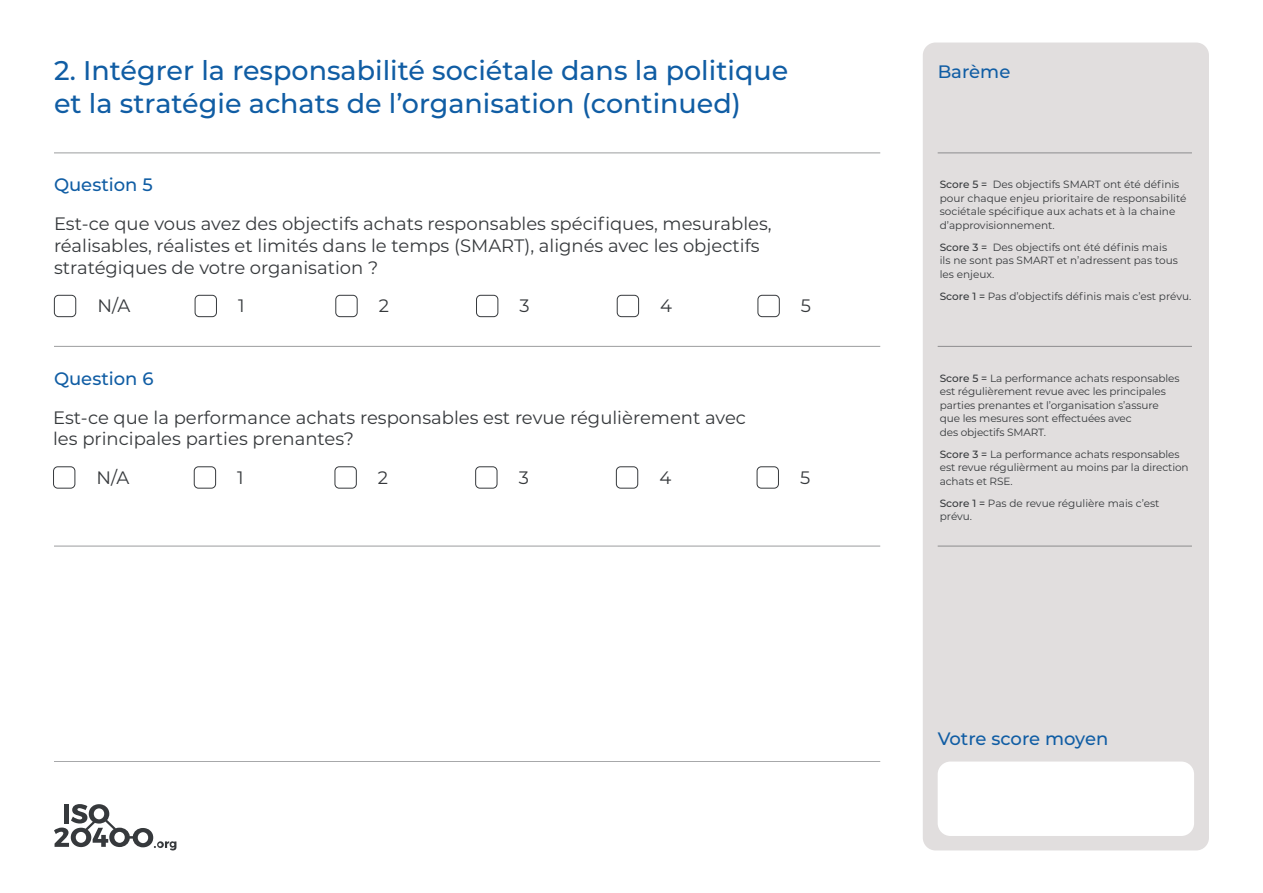
<style>
.page{position:relative;width:1263px;height:893px;background:#fff}
.page>*{position:absolute;margin:0;border:0;box-sizing:border-box;transform-origin:0 0}
.Section_Titles{font:500 27px/32.4px "Montserrat";color:#105da4}
.Question{font:18px/21.6px "Montserrat";color:#36393c}
.Section_Titles-2{font:500 18px "Montserrat";color:#105da4}
.Question_No{font:500 18px "Montserrat";color:#105da4}
.Answers{font:18px "Montserrat";color:#36393c}
.Guidance{font:10.5px/13.5px "Montserrat";letter-spacing:-.01em;color:#36393c}
.s1{font-weight:500}
</style>
<div class="page">
<hr style="left:54px;top:761px;width:826px;height:1px;background:#36393c">
<svg style="left:54px;top:804px;width:122px;height:46px"></svg>
<div style="left:923px;top:43px;width:286px;height:807px;background:#e1dede;border-radius:13px"></div>
<div style="left:54px;top:295px;width:22px;height:22px;border:1px solid #36393c;border-radius:4px"></div>
<div style="left:53px;top:466px;width:22px;height:22px;border:1px solid #36393c;border-radius:4px"></div>
<div style="left:757px;top:295px;width:23px;height:22px;border:1px solid #36393c;border-radius:4px"></div>
<div style="left:757px;top:466px;width:22px;height:22px;border:1px solid #36393c;border-radius:4px"></div>
<div style="left:617px;top:295px;width:22px;height:22px;border:1px solid #36393c;border-radius:4px"></div>
<div style="left:616px;top:466px;width:22px;height:22px;border:1px solid #36393c;border-radius:4px"></div>
<div style="left:476px;top:295px;width:22px;height:22px;border:1px solid #36393c;border-radius:4px"></div>
<div style="left:475px;top:466px;width:22px;height:22px;border:1px solid #36393c;border-radius:4px"></div>
<div style="left:335px;top:295px;width:23px;height:22px;border:1px solid #36393c;border-radius:4px"></div>
<div style="left:335px;top:466px;width:22px;height:22px;border:1px solid #36393c;border-radius:4px"></div>
<div style="left:195px;top:295px;width:22px;height:22px;border:1px solid #36393c;border-radius:4px"></div>
<div style="left:194px;top:466px;width:22px;height:22px;border:1px solid #36393c;border-radius:4px"></div>
<div style="left:938px;top:761px;width:256px;height:75px;background:#fff;border-radius:13px"></div>
<hr style="left:54px;top:153px;width:826px;height:1px;background:#36393c">
<hr style="left:938px;top:153px;width:254px;height:1px;background:#36393c">
<hr style="left:54px;top:346px;width:826px;height:1px;background:#36393c">
<hr style="left:938px;top:346px;width:254px;height:1px;background:#36393c">
<hr style="left:54px;top:546px;width:826px;height:1px;background:#36393c">
<hr style="left:938px;top:546px;width:254px;height:1px;background:#36393c">
<p class="Section_Titles" style="left:54px;top:53px;width:736px">2. Intégrer la responsabilité sociétale dans la politique et la stratégie achats de l’organisation (continued)</p>
<p class="Section_Titles-2" style="left:938px;top:59px;width:74px">Barème</p>
<p class="Question_No" style="left:54px;top:172px;width:100px">Question 5</p>
<p class="Question" style="left:54px;top:213px;width:719px">Est-ce que vous avez des objectifs achats responsables spécifiques, mesurables, réalisables, réalistes et limités dans le temps (SMART), alignés avec les objectifs stratégiques de votre organisation ?</p>
<p class="Answers" style="left:97px;top:294px;width:34px">N/A</p>
<p class="Answers" style="left:238px;top:294px;width:8px">1</p>
<p class="Answers" style="left:379px;top:294px;width:12px">2</p>
<p class="Answers" style="left:519px;top:294px;width:12px">3</p>
<p class="Answers" style="left:660px;top:294px;width:13px">4</p>
<p class="Answers" style="left:801px;top:294px;width:12px">5</p>
<p class="Guidance" style="left:940px;top:178px;width:248px"><span class="s1">Score 5 =</span> Des objectifs SMART ont été définis pour chaque enjeu prioritaire de responsabilité sociétale spécifique aux achats et à la chaine d’approvisionnement.</p>
<p class="Guidance" style="left:940px;top:240px;width:240px"><span class="s1">Score 3 =</span> Des objectifs ont été définis mais ils ne sont pas SMART et n’adressent pas tous les enjeux.</p>
<p class="Guidance" style="left:940px;top:289px;width:253px"><span class="s1">Score 1 =</span> Pas d’objectifs définis mais c’est prévu.</p>
<p class="Question_No" style="left:54px;top:366px;width:101px">Question 6</p>
<p class="Question" style="left:53px;top:406px;width:694px">Est-ce que la performance achats responsables est revue régulièrement avec les principales parties prenantes?</p>
<p class="Answers" style="left:97px;top:465px;width:34px">N/A</p>
<p class="Answers" style="left:237px;top:465px;width:8px">1</p>
<p class="Answers" style="left:378px;top:465px;width:12px">2</p>
<p class="Answers" style="left:519px;top:465px;width:12px">3</p>
<p class="Answers" style="left:659px;top:465px;width:13px">4</p>
<p class="Answers" style="left:800px;top:465px;width:12px">5</p>
<p class="Guidance" style="left:940px;top:371px;width:241px"><span class="s1">Score 5 =</span> La performance achats responsables est régulièrement revue avec les principales parties prenantes et l’organisation s’assure que les mesures sont effectuées avec<br>des objectifs SMART.</p>
<p class="Guidance" style="left:940px;top:447px;width:250px"><span class="s1">Score 3 =</span> La performance achats responsables est revue régulièrment au moins par la direction achats et RSE.</p>
<p class="Guidance" style="left:940px;top:496px;width:221px"><span class="s1">Score 1 =</span> Pas de revue régulière mais c’est prévu.</p>
<p class="Section_Titles-2" style="left:938px;top:726px;width:172px">Votre score moyen</p>
</div>
